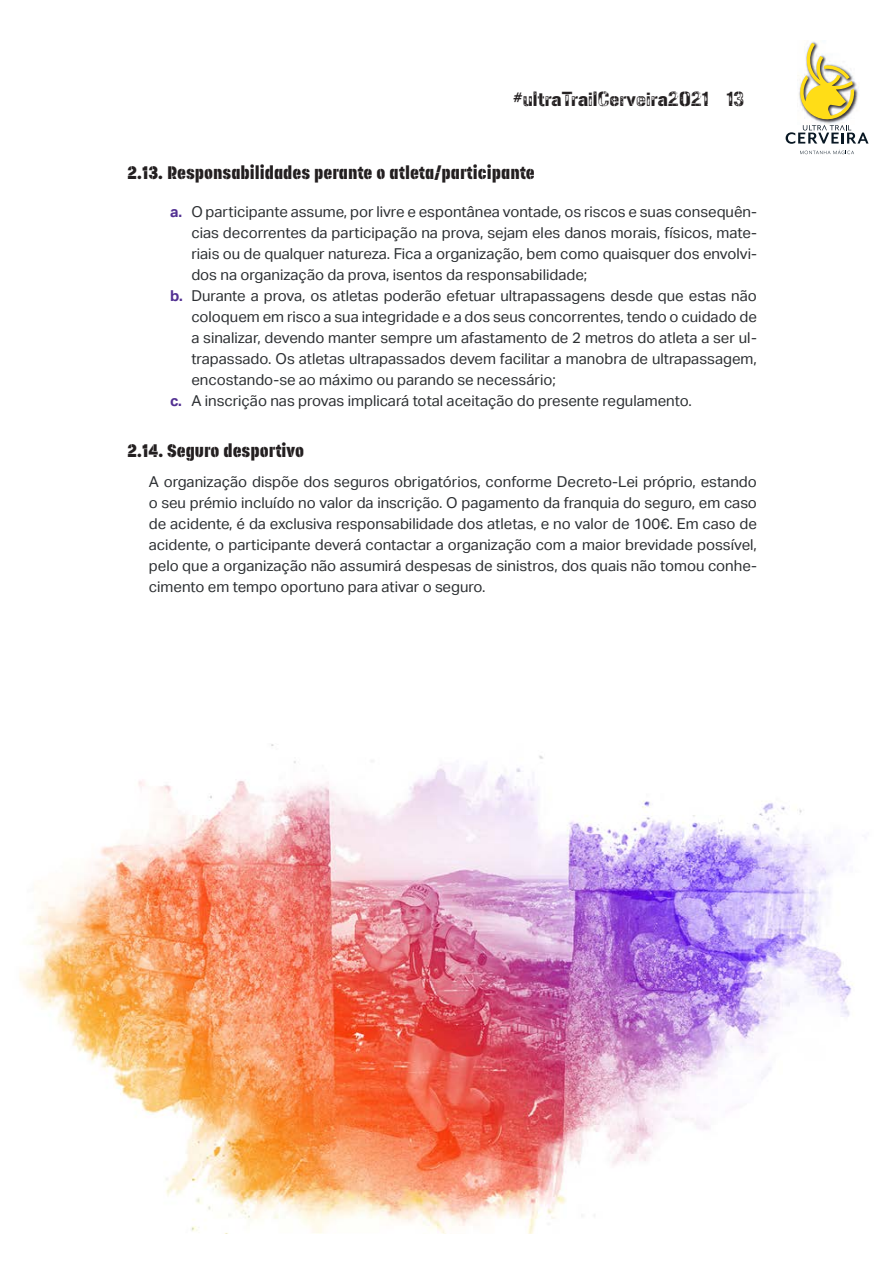
<style>
.page{position:relative;width:893px;height:1263px;background:#fff}
.page>*{position:absolute;margin:0;border:0;box-sizing:border-box;transform-origin:0 0}
.subtitle{font:18px "Korolev Military Stencil";color:#231f20}
.t1{font:18px "Gunplay Damage";color:#231f20}
.para{font:15px/21px "Aktiv Grotesk";color:#2c2f32;text-align:justify}
.s1{font-weight:700;color:#523092}
</style>
<div class="page">
<svg style="left:800px;top:150px;width:54px;height:4px"></svg>
<svg style="left:786px;top:43px;width:82px;height:101px"></svg>
<img style="left:19px;top:744px;width:835px;height:489px">
<p class="t1" style="left:513px;top:89px;width:233px">#ultraTrailCerveira2021 13</p>
<p class="subtitle" style="left:128px;top:162px;width:409px">2.13. Responsabilidades perante o atleta/participante</p>
<p class="para" style="left:191px;top:202px;width:567px;text-indent:-21px"><span class="s1">a.</span> O participante assume, por livre e espontânea vontade, os riscos e suas consequên&shy;cias decorrentes da participação na prova, sejam eles danos morais, físicos, mate&shy;riais ou de qualquer natureza. Fica a organização, bem como quaisquer dos envolvi&shy;dos na organização da prova, isentos da responsabilidade;</p>
<p class="para" style="left:191px;top:286px;width:567px;text-indent:-21px"><span class="s1">b.</span> Durante a prova, os atletas poderão efetuar ultrapassagens desde que estas não coloquem em risco a sua integridade e a dos seus concorrentes, tendo o cuidado de a sinalizar, devendo manter sempre um afastamento de 2 metros do atleta a ser ul&shy;trapassado. Os atletas ultrapassados devem facilitar a manobra de ultrapassagem, encostando-se ao máximo ou parando se necessário;</p>
<p class="para" style="left:170px;top:391px;width:523px"><span class="s1">c.</span> A inscrição nas provas implicará total aceitação do presente regulamento.</p>
<p class="subtitle" style="left:128px;top:439px;width:178px">2.14. Seguro desportivo</p>
<p class="para" style="left:149px;top:471px;width:610px">A organização dispõe dos seguros obrigatórios, conforme Decreto-Lei próprio, estando o seu prémio incluído no valor da inscrição. O pagamento da franquia do seguro, em caso de acidente, é da exclusiva responsabilidade dos atletas, e no valor de 100€. Em caso de acidente, o participante deverá contactar a organização com a maior brevidade possível, pelo que a organização não assumirá despesas de sinistros, dos quais não tomou conhe&shy;cimento em tempo oportuno para ativar o seguro.</p>
</div>
